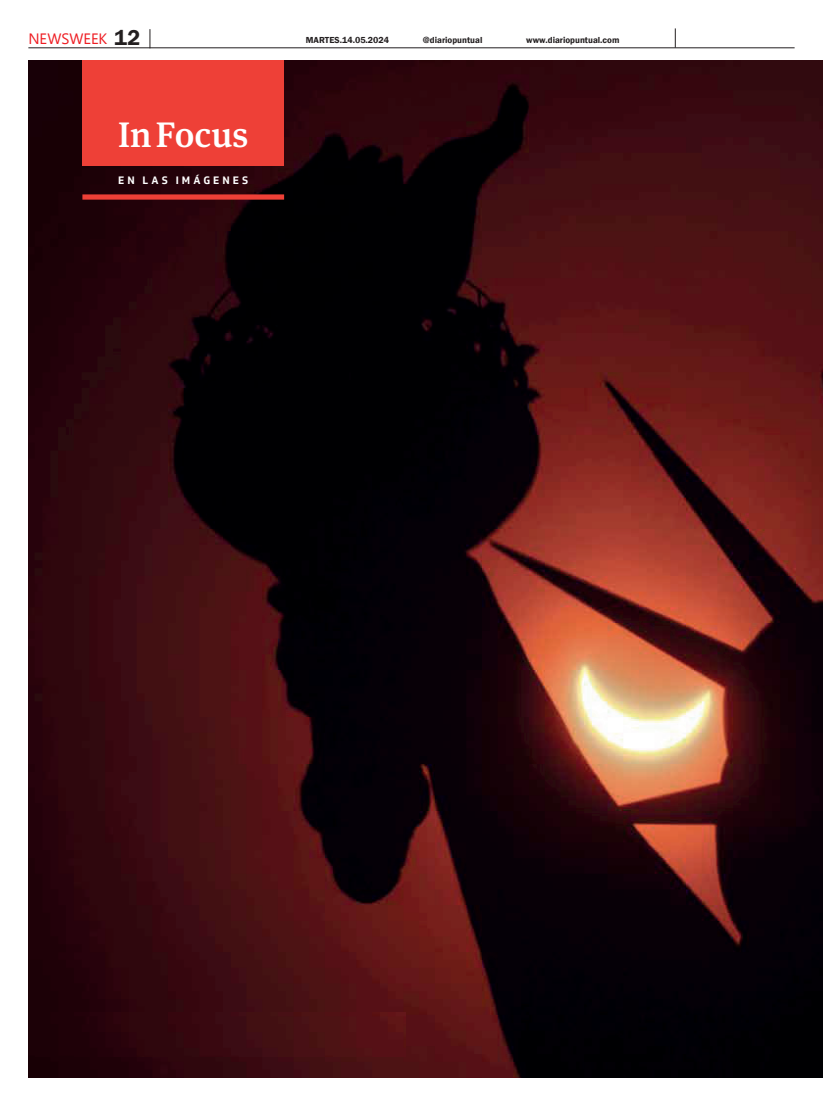
<style>
.page{position:relative;width:823px;height:1106px;background:#fff}
.page>*{position:absolute;margin:0;border:0;box-sizing:border-box;transform-origin:0 0}
.t1{font:500 35.4px "Meta Serif Pro";color:#fff}
.t2{font:600 22px "Franklin Gothic";color:#231f20}
.t3{font:15px "Segoe UI Historic";color:#ee1d23}
.t4{font:700 10.4px "Soleto";letter-spacing:.29em;color:#fff}
.t5{font:600 9px "Franklin Gothic";color:#231f20}
</style>
<div class="page">
<hr style="left:28px;top:47px;width:766px;height:1px;background:#231f20">
<svg style="left:674px;top:28px;width:1px;height:20px"></svg>
<svg style="left:150px;top:29px;width:1px;height:19px"></svg>
<img style="left:28px;top:60px;width:794px;height:1017px">
<div style="left:82px;top:60px;width:202px;height:105px;background:#ee4037"></div>
<div style="left:82px;top:194px;width:202px;height:6px;background:#ee4037"></div>
<img style="left:28px;top:1012px;width:377px;height:44px">
<p class="t3" style="left:28px;top:30px;width:80px">NEWSWEEK</p>
<p class="t2" style="left:114px;top:25px;width:28px">12</p>
<p class="t5" style="left:305px;top:34px;width:85px">MARTES.14.05.2024</p>
<p class="t5" style="left:422px;top:34px;width:61px">@diariopuntual</p>
<p class="t5" style="left:526px;top:34px;width:95px">www.diariopuntual.com</p>
<p class="t1" style="left:118px;top:108px;width:131px">In Focus</p>
<p class="t1" style="left:118px;top:141px;width:131px">In Focus</p>
<p class="t4" style="left:118px;top:173px;width:131px">EN LAS IMÁGENES</p>
</div>
